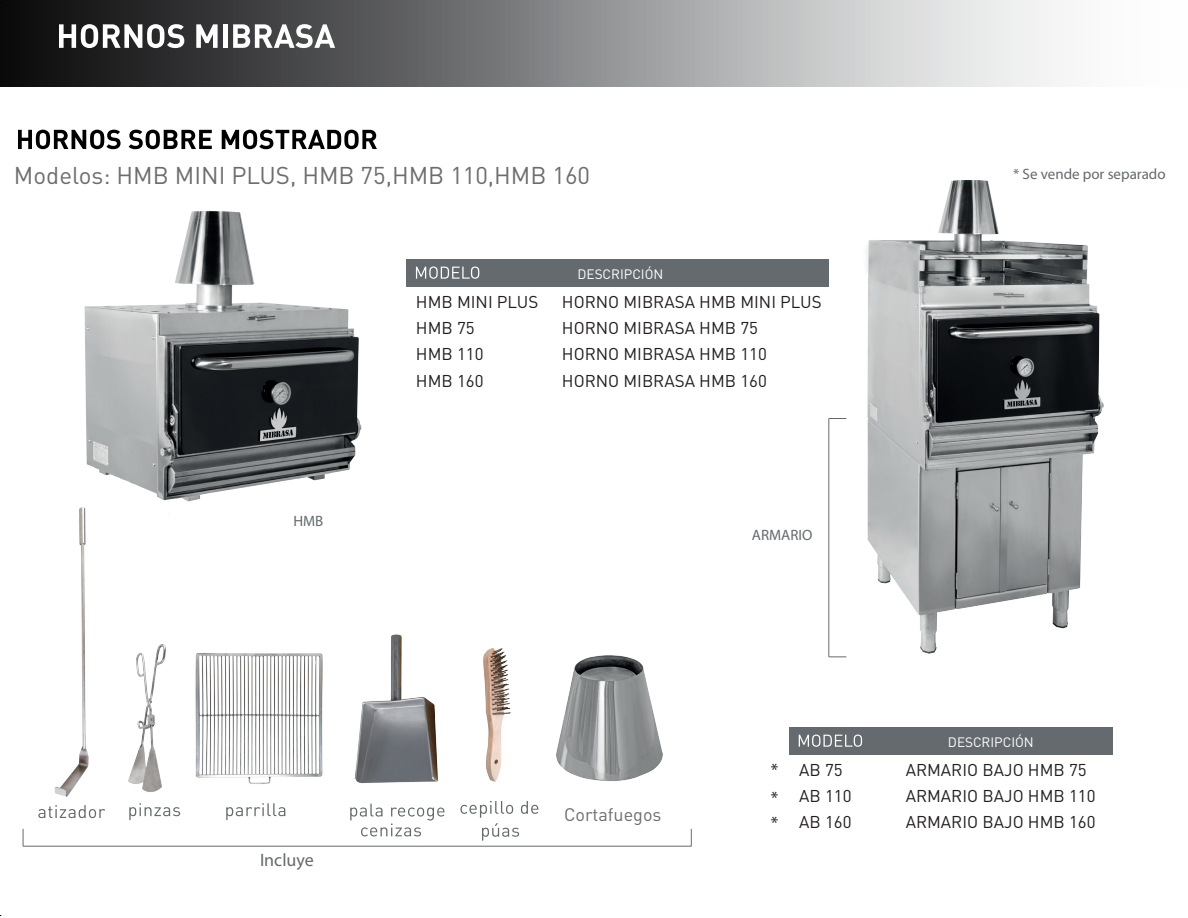
<style>
.page{position:relative;width:1188px;height:918px;background:#fff}
.page>*{position:absolute;margin:0;border:0;box-sizing:border-box;transform-origin:0 0}
.t1{font:24px "DIN Pro";color:#6c6d70}
.t2{font:18px "DIN Pro";color:#6c6d70}
.t3{font:18px "Myriad";color:#646a6d}
.t4{font:18px "Myriad Pro";color:#231f20}
.t5{font:16.95px/26.4px "DIN Pro";color:#231f20}
.t6{font:15px "Myriad";color:#646a6d}
.t7{font:13.5px "DIN Pro";color:#fff}
</style>
<div class="page">
<img style="left:18px;top:149px;width:542px;height:353px">
<img style="left:816px;top:180px;width:288px;height:478px">
<img style="left:128px;top:644px;width:38px;height:148px">
<img style="left:195px;top:653px;width:128px;height:131px">
<img style="left:54px;top:507px;width:35px;height:290px">
<img style="left:354px;top:634px;width:84px;height:150px">
<img style="left:483px;top:647px;width:28px;height:135px">
<div style="left:0;top:0;width:1188px;height:87px;background:linear-gradient(to right,#070709,#fff)"></div>
<svg style="left:59px;top:24px;width:125px;height:24px"></svg>
<svg style="left:196px;top:24px;width:22px;height:24px"></svg>
<div style="left:223px;top:24px;width:5px;height:24px;background:#fff"></div>
<svg style="left:233px;top:24px;width:102px;height:24px"></svg>
<svg style="left:18px;top:130px;width:103px;height:19px"></svg>
<svg style="left:129px;top:130px;width:83px;height:19px"></svg>
<svg style="left:222px;top:130px;width:155px;height:19px"></svg>
<div style="left:407px;top:259px;width:422px;height:27px;background:#646a6d"></div>
<svg style="left:416px;top:267px;width:63px;height:12px"></svg>
<svg style="left:226px;top:803px;width:59px;height:17px"></svg>
<svg style="left:129px;top:803px;width:51px;height:17px"></svg>
<svg style="left:38px;top:805px;width:67px;height:13px"></svg>
<svg style="left:350px;top:804px;width:94px;height:32px"></svg>
<svg style="left:460px;top:801px;width:78px;height:40px"></svg>
<hr style="left:23px;top:846px;width:668px;height:1px;background:#646a6d">
<svg style="left:23px;top:829px;width:1px;height:17px"></svg>
<svg style="left:691px;top:829px;width:1px;height:17px"></svg>
<div style="left:789px;top:727px;width:324px;height:27px;background:#646a6d"></div>
<svg style="left:799px;top:735px;width:63px;height:12px"></svg>
<hr style="left:829px;top:419px;width:1px;height:238px;background:#646a6d">
<svg style="left:829px;top:418px;width:17px;height:1px"></svg>
<svg style="left:829px;top:656px;width:17px;height:1px"></svg>
<img style="left:557px;top:655px;width:105px;height:126px">
<h1 class="t1" style="left:14px;top:159px;width:578px">Modelos: HMB MINI PLUS, HMB 75,HMB 110,HMB 160</h1>
<p class="t6" style="left:293px;top:514px;width:31px">HMB</p>
<p class="t5" style="left:416px;top:288px;width:124px">HMB MINI PLUS<br>HMB 75<br>HMB 110<br>HMB 160</p>
<p class="t7" style="left:577px;top:265px;width:87px">DESCRIPCIÓN</p>
<p class="t5" style="left:562px;top:288px;width:261px">HORNO MIBRASA HMB MINI PLUS<br>HORNO MIBRASA HMB 75<br>HORNO MIBRASA HMB 110<br>HORNO MIBRASA HMB 160</p>
<p class="t6" style="left:752px;top:528px;width:62px">ARMARIO</p>
<p class="t6" style="left:1013px;top:167px;width:154px">* Se vende por separado</p>
<p class="t3" style="left:260px;top:851px;width:55px">Incluye</p>
<p class="t2" style="left:564px;top:802px;width:99px">Cortafuegos</p>
<p class="t4" style="left:771px;top:759px;width:9px">*</p>
<p class="t4" style="left:771px;top:787px;width:9px">*</p>
<p class="t4" style="left:771px;top:812px;width:9px">*</p>
<p class="t5" style="left:799px;top:756px;width:54px">AB 75<br>AB 110<br>AB 160</p>
<p class="t7" style="left:948px;top:733px;width:87px">DESCRIPCIÓN</p>
<p class="t5" style="left:906px;top:756px;width:191px">ARMARIO BAJO HMB 75<br>ARMARIO BAJO HMB 110<br>ARMARIO BAJO HMB 160</p>
</div>
